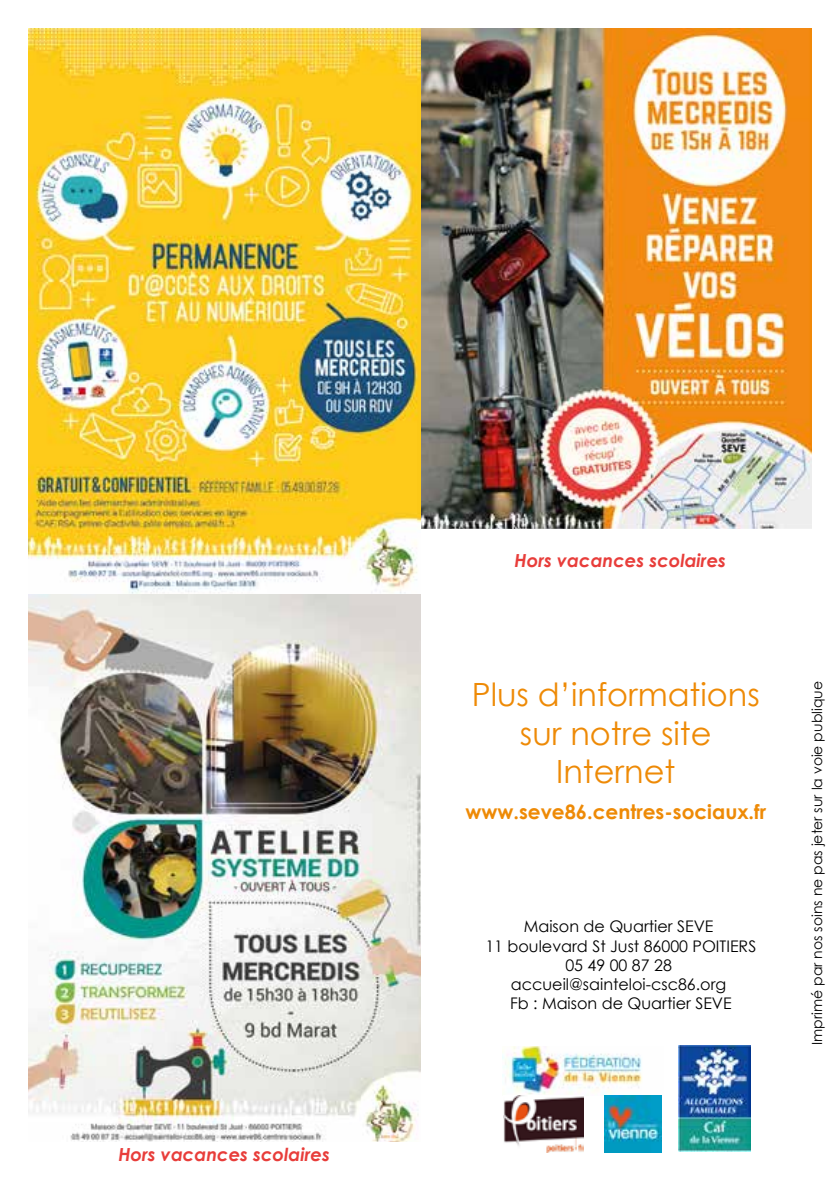
<style>
.page{position:relative;width:840px;height:1191px;background:#fff}
.page>*{position:absolute;margin:0;border:0;box-sizing:border-box;transform-origin:0 0}
.t1{font:32px/38.4px "Century Gothic";color:#ee8a06;text-align:center}
.t2{font:700 20px "Century Gothic";color:#ee8a06}
.t3{font:italic 700 18px "Century Gothic";color:#e83d3a}
.t4{font:16px/19.2px "Century Gothic";color:#000;text-align:center}
.t5{font:14px "Century Gothic";color:#000}
</style>
<div class="page">
<img style="left:502px;top:1046px;width:140px;height:49px">
<img style="left:678px;top:1046px;width:72px;height:105px">
<img style="left:503px;top:1095px;width:80px;height:57px">
<img style="left:604px;top:1095px;width:57px;height:57px">
<img style="left:420px;top:28px;width:391px;height:501px">
<img style="left:28px;top:28px;width:392px;height:1113px">
<p class="t3" style="left:118px;top:1141px;width:213px">Hors vacances scolaires</p>
<p class="t3" style="left:514px;top:546px;width:213px">Hors vacances scolaires</p>
<h1 class="t1" style="left:471px;top:675px;width:289px">Plus d’informations sur notre site<br>Internet</h1>
<p class="t2" style="left:465px;top:796px;width:302px">www.seve86.centres-sociaux.fr</p>
<p class="t4" style="left:485px;top:916px;width:272px">Maison de Quartier SEVE<br>11 boulevard St Just 86000 POITIERS<br>05 49 00 87 28 accueil@sainteloi-csc86.org<br>Fb : Maison de Quartier SEVE</p>
<p class="t5" style="left:806px;top:1044px;width:365px;rotate:-90deg">Imprimé par nos soins ne pas jeter sur la voie publique</p>
</div>
